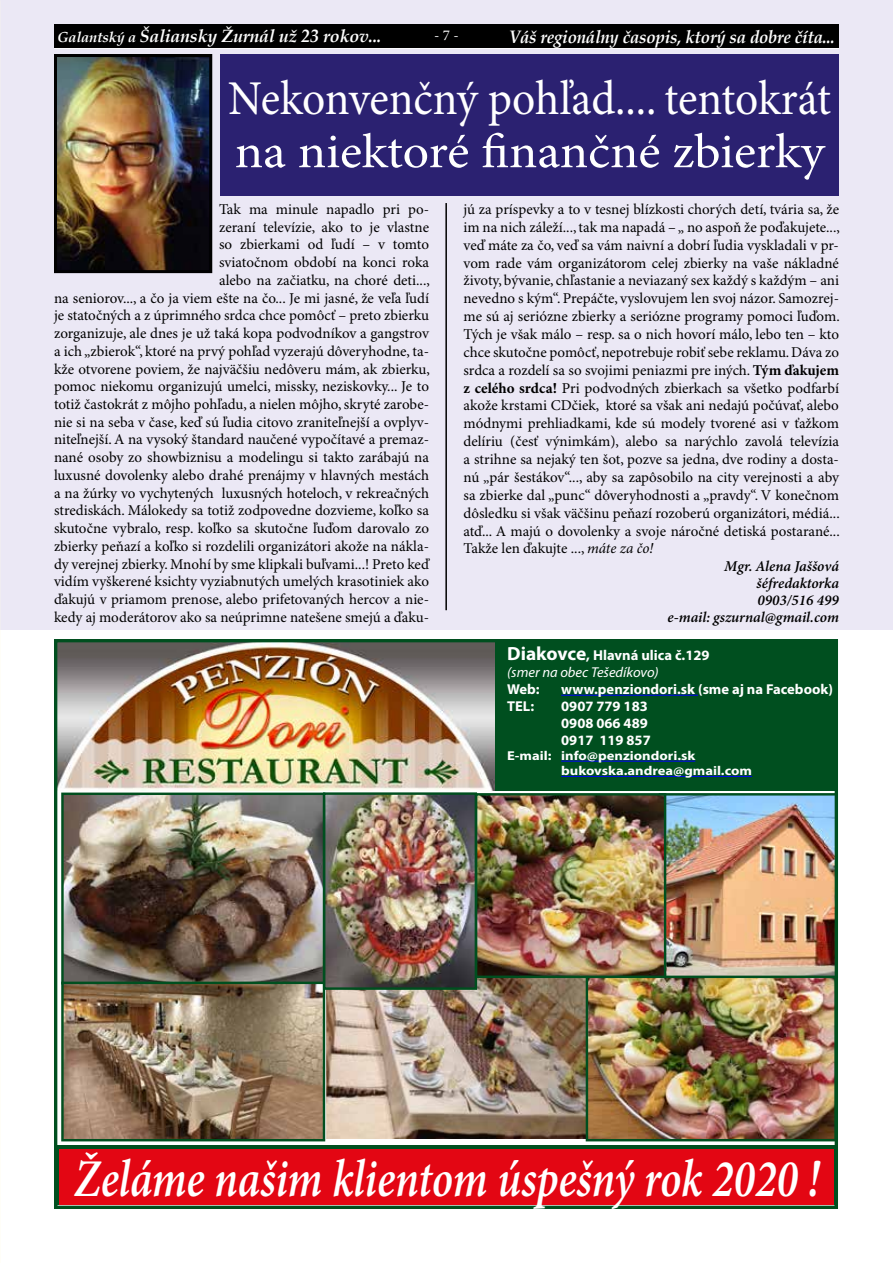
<style>
.page{position:relative;width:893px;height:1263px;background:#fff}
.page>*{position:absolute;margin:0;border:0;box-sizing:border-box;transform-origin:0 0}
.t1{font:italic 600 53.25px "Minion Pro";letter-spacing:-.005em;color:#fff;scale:.82 1}
.t2{font:48.6px/52.7px "Minion Pro";letter-spacing:-.005em;color:#fff;scale:.94 1}
.t3{font:italic 24.75px "Myriad Pro";color:#fff;scale:2.03 1}
.t4{font:italic 700 18px "Book Antiqua";letter-spacing:-.01em;color:#fff;scale:.93 1}
.t5{font:italic 700 17.7px "Book Antiqua";letter-spacing:-.01em;color:#fff}
.t6{font:15px/17.7px "Minion Pro";color:#000;text-align:right}
.t7{font:italic 600 15px "Minion Pro";letter-spacing:-.005em;color:#000}
.t8{font:15px "Minion Pro";color:#fff}
.t9{font:700 14.4px/17px "Myriad Pro";color:#fff}
.t10{font:italic 14.4px/17px "Myriad Pro";color:#fff}
.t11{font:700 12.9px/15.3px "Myriad Pro";color:#fff;scale:1.13 1}
.s1{font-size:14.55px}
.s2{font-weight:700}
.s3{font-style:italic}
.s4{font-weight:700;font-style:normal;font-size:19.05px}
.s5{font-weight:700;font-style:normal}
.s6{font-size:33.6px}
</style>
<div class="page">
<div style="left:494px;top:640px;width:341px;height:150px;background:#004f1f"></div>
<img style="left:58px;top:643px;width:436px;height:147px">
<hr style="left:561px;top:695px;width:137px;height:1px;background:#00f">
<hr style="left:561px;top:761px;width:134px;height:1px;background:#00f">
<hr style="left:561px;top:776px;width:191px;height:1px;background:#00f">
<div style="left:55px;top:1146px;width:780px;height:59px;background:#004f1f"></div>
<img style="left:327px;top:978px;width:259px;height:160px">
<img style="left:589px;top:978px;width:245px;height:160px">
<div style="left:586px;top:906px;width:251px;height:235px;border:2px solid #004f1f"></div>
<img style="left:666px;top:796px;width:168px;height:179px">
<div style="left:659px;top:793px;width:179px;height:185px;border:2px solid #004f1f"></div>
<img style="left:478px;top:796px;width:185px;height:179px">
<div style="left:475px;top:793px;width:191px;height:185px;border:2px solid #004f1f"></div>
<div style="left:54px;top:639px;width:784px;height:570px;border:3px solid #004f1f"></div>
<img style="left:64px;top:795px;width:258px;height:343px">
<div style="left:61px;top:792px;width:264px;height:192px;border:2px solid #004f1f"></div>
<div style="left:61px;top:981px;width:264px;height:160px;border:2px solid #004f1f"></div>
<img style="left:326px;top:795px;width:148px;height:192px">
<div style="left:323px;top:792px;width:154px;height:198px;border:2px solid #004f1f"></div>
<div style="left:0;top:0;width:893px;height:629px;background:#ebe8f5"></div>
<div style="left:220px;top:54px;width:619px;height:142px;background:#2b2171"></div>
<img style="left:58px;top:58px;width:150px;height:211px">
<div style="left:54px;top:54px;width:158px;height:219px;border:3px solid #000"></div>
<hr style="left:445px;top:203px;width:2px;height:407px;background:#000">
<div style="left:60px;top:1149px;width:774px;height:55px;background:#e30613"></div>
<hr style="left:54px;top:47px;width:785px;height:2px;background:#fff">
<div style="left:54px;top:24px;width:785px;height:24px;background:#000"></div>
<p class="t5" style="left:57px;top:24px;width:326px"><span class="s1">Galantský a</span> Šaliansky Žurnál už 23 rokov...</p>
<p class="t8" style="left:434px;top:26px;width:26px">- 7 -</p>
<p class="t4" style="left:509px;top:24px;width:352px">Váš regionálny časopis, ktorý sa dobre číta...</p>
<h2 class="t2" style="left:228px;top:75px;width:643px">Nekonvenčný pohľad.... tentokrát na niektoré finančné zbierky</h2>
<p class="t6" style="left:54px;top:201px;width:377px">Tak ma minule napadlo pri po-<br>zeraní televízie, ako to je vlastne<br>so zbierkami od ľudí – v tomto<br>sviatočnom období na konci roka<br>alebo na začiatku, na choré deti...,<br>na seniorov..., a čo ja viem ešte na čo... Je mi jasné, že veľa ľudí je statočných a z úprimného srdca chce pomôcť – preto zbierku zorganizuje, ale dnes je už taká kopa podvodníkov a gangstrov a ich „zbierok“, ktoré na prvý pohľad vyzerajú dôveryhodne, ta&shy;kže otvorene poviem, že najväčšiu nedôveru mám, ak zbierku, pomoc niekomu organizujú umelci, missky, neziskovky... Je to totiž častokrát z môjho pohľadu, a nielen môjho, skryté zarobe&shy;nie si na seba v čase, keď sú ľudia citovo zraniteľnejší a ovplyv&shy;niteľnejší. A na vysoký štandard naučené vypočítavé a premaz&shy;nané osoby zo showbiznisu a modelingu si takto zarábajú na luxusné dovolenky alebo drahé prenájmy v hlavných mestách a na žúrky vo vychytených luxusných hoteloch, v rekreačných strediskách. Málokedy sa totiž zodpovedne dozvieme, koľko sa skutočne vybralo, resp. koľko sa skutočne ľuďom darovalo zo zbierky peňazí a koľko si rozdelili organizátori akože na nákla&shy;dy verejnej zbierky. Mnohí by sme klipkali buľvami...! Preto keď vidím vyškerené ksichty vyziabnutých umelých krasotiniek ako ďakujú v priamom prenose, alebo prifetovaných hercov a nie&shy;kedy aj moderátorov ako sa neúprimne natešene smejú a ďaku-</p>
<p class="t6" style="left:463px;top:201px;width:377px">jú za príspevky a to v tesnej blízkosti chorých detí, tvária sa, že</p>
<p class="t6" style="left:463px;top:219px;width:378px">im na nich záleží..., tak ma napadá – „ no aspoň že poďakujete...,</p>
<p class="t6" style="left:463px;top:237px;width:377px">veď máte za čo, veď sa vám naivní a dobrí ľudia vyskladali v pr-</p>
<p class="t6" style="left:463px;top:254px;width:377px">vom rade vám organizátorom celej zbierky na vaše nákladné</p>
<p class="t6" style="left:463px;top:272px;width:377px">životy, bývanie, chľastanie a neviazaný sex každý s každým – ani</p>
<p class="t6" style="left:463px;top:290px;width:377px">nevedno s kým“. Prepáčte, vyslovujem len svoj názor. Samozrej-</p>
<p class="t6" style="left:463px;top:308px;width:378px">me sú aj seriózne zbierky a seriózne programy pomoci ľuďom.</p>
<p class="t6" style="left:463px;top:326px;width:377px">Tých je však málo – resp. sa o nich hovorí málo, lebo ten – kto</p>
<p class="t6" style="left:463px;top:344px;width:377px">chce skutočne pomôcť, nepotrebuje robiť sebe reklamu. Dáva zo</p>
<p class="t6" style="left:463px;top:362px;width:377px">srdca a rozdelí sa so svojimi peniazmi pre iných. <span class="s2">Tým ďakujem</span></p>
<p class="t6" style="left:463px;top:380px;width:377px"><span class="s2">z celého srdca!</span> Pri podvodných zbierkach sa všetko podfarbí</p>
<p class="t6" style="left:463px;top:397px;width:377px">akože krstami CDčiek, ktoré sa však ani nedajú počúvať, alebo</p>
<p class="t6" style="left:463px;top:415px;width:377px">módnymi prehliadkami, kde sú modely tvorené asi v ťažkom</p>
<p class="t6" style="left:463px;top:433px;width:377px">delíriu (česť výnimkám), alebo sa narýchlo zavolá televízia</p>
<p class="t6" style="left:463px;top:451px;width:377px">a strihne sa nejaký ten šot, pozve sa jedna, dve rodiny a dosta-</p>
<p class="t6" style="left:463px;top:469px;width:377px">nú „pár šestákov“..., aby sa zapôsobilo na city verejnosti a aby</p>
<p class="t6" style="left:463px;top:487px;width:377px">sa zbierke dal „punc“ dôveryhodnosti a „pravdy“. V konečnom</p>
<p class="t6" style="left:463px;top:505px;width:378px">dôsledku si však väčšinu peňazí rozoberú organizátori, médiá...</p>
<p class="t6" style="left:463px;top:522px;width:378px">atď... A majú o dovolenky a svoje náročné detiská postarané...</p>
<p class="t6" style="left:463px;top:540px;width:191px">Takže len ďakujte ..., <span class="s3">máte za čo!</span></p>
<p class="t7" style="left:724px;top:557px;width:116px">Mgr. Alena Jaššová</p>
<p class="t7" style="left:756px;top:574px;width:84px">šéfredaktorka</p>
<p class="t7" style="left:757px;top:591px;width:83px">0903/516 499</p>
<p class="t7" style="left:668px;top:608px;width:173px">e-mail: gszurnal@gmail.com</p>
<p class="t10" style="left:507px;top:647px;width:204px"><span class="s4">Diakovce</span><span class="s5">, Hlavná ulica č.129 </span>(smer na obec Tešedíkovo)</p>
<p class="t9" style="left:507px;top:681px;width:34px">Web:</p>
<p class="t9" style="left:561px;top:681px;width:273px">www.penziondori.sk (sme aj na Facebook)</p>
<p class="t9" style="left:507px;top:698px;width:28px">TEL:</p>
<p class="t9" style="left:561px;top:698px;width:91px">0907 779 183<br>0908 066 489<br>0917 119 857</p>
<p class="t11" style="left:561px;top:748px;width:170px;text-indent:-54px">E-mail: info@penziondori.sk bukovska.andrea@gmail.com</p>
<h1 class="t1" style="left:74px;top:1147px;width:910px">Želáme našim klientom úspešný rok 2020 !</h1>
<h3 class="t3" style="left:218px;top:1177px;width:225px"><span class="s6">~</span> to je naša ponuka <span class="s6">~</span></h3>
</div>
